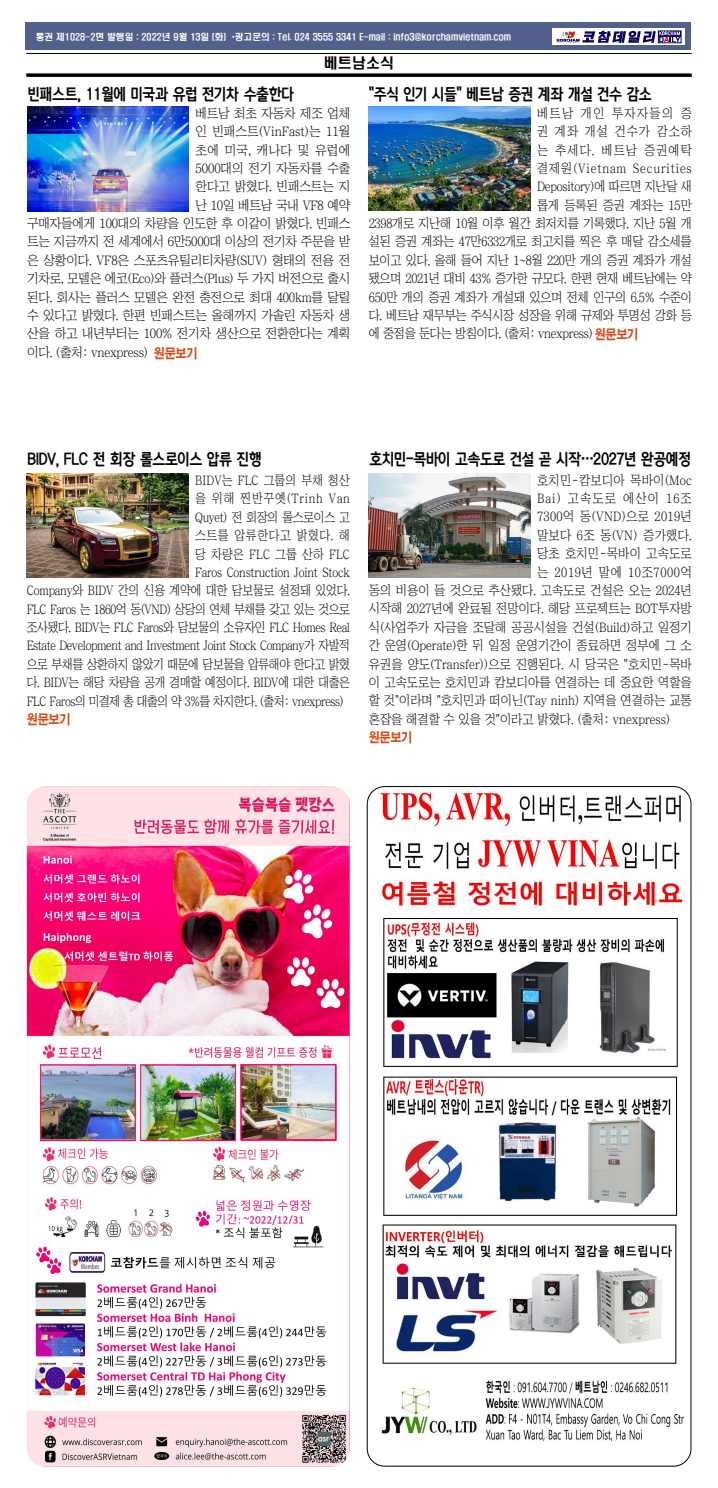
<style>
.page{position:relative;width:718px;height:1488px;background:#fff}
.page>*{position:absolute;margin:0;border:0;box-sizing:border-box;transform-origin:0 0}
.t1{font:15.75px "Korean DREAM5 R";letter-spacing:-.03em;color:#000;scale:.85 1}
.t2{font:14px "H2 hdr M";color:#000}
.t3{font:13.12px "Chosunilbo NM";letter-spacing:-.02em;color:#000;scale:.9 1}
.t4{font:13.12px "Chosunilbo NM";letter-spacing:-.02em;color:#000}
.t5{font:13.12px "Chosunilbo NM";letter-spacing:-.02em;color:#000;scale:.93 1}
.t6{font:13.12px "Chosunilbo NM";color:#000;scale:.94 1}
.t7{font:13.12px "Chosunilbo NM";letter-spacing:.005em;color:#000;scale:.94 1}
.t8{font:13.12px "Chosunilbo NM";letter-spacing:.025em;color:#000;scale:.94 1}
.t9{font:13.12px "Chosunilbo NM";letter-spacing:.07em;color:#000;scale:.93 1}
.t10{font:13.12px "Chosunilbo NM";color:#000}
.t11{font:13.12px "Chosunilbo NM";letter-spacing:.065em;color:#000;scale:.9 1}
.t12{font:13.12px "Chosunilbo NM";letter-spacing:.05em;color:#000;scale:.94 1}
.t13{font:13.12px "Chosunilbo NM";letter-spacing:.015em;color:#000;scale:.9 1}
.t14{font:13.12px "Chosunilbo NM";letter-spacing:.02em;color:#000;scale:.94 1}
.t15{font:13.12px "Chosunilbo NM";letter-spacing:.02em;color:#000;scale:.9 1}
.t16{font:13.12px "Chosunilbo NM";letter-spacing:.085em;color:#000;scale:.94 1}
.t17{font:13.12px "Chosunilbo NM";letter-spacing:.05em;color:#000;scale:.9 1}
.t18{font:13.12px "Chosunilbo NM";letter-spacing:.015em;color:#000;scale:.94 1}
.t19{font:13.12px "Chosunilbo NM";letter-spacing:.005em;color:#000;scale:.93 1}
.t20{font:13.12px "Chosunilbo NM";letter-spacing:.02em;color:#000}
.t21{font:13.12px "Chosunilbo NM";letter-spacing:.09em;color:#000;scale:.93 1}
.t22{font:13.12px "Chosunilbo NM";letter-spacing:.115em;color:#000;scale:.93 1}
.t23{font:13.12px "Chosunilbo NM";letter-spacing:.075em;color:#000;scale:.93 1}
.t24{font:13.12px "H2 gtr E";letter-spacing:-.03em;color:#d54915;scale:.85 1}
.t25{font:8.75px "H2 hdr M";color:#fff}
.s1{font-family:"H2 gtr E";color:#d54915}
</style>
<div class="page">
<div style="left:26px;top:23px;width:665px;height:27px;background:#52618c"></div>
<div style="left:552px;top:28px;width:133px;height:17px;background:#fff"></div>
<div style="left:658px;top:31px;width:23px;height:12px;border:1px solid #080059"></div>
<svg style="left:556px;top:31px;width:124px;height:12px"></svg>
<hr style="left:26px;top:53px;width:665px;height:1px;background:#000">
<svg style="left:26px;top:73px;width:665px;height:4px;background:#1f1f1f"></svg>
<img style="left:27px;top:474px;width:161px;height:104px">
<img style="left:27px;top:107px;width:161px;height:104px">
<img style="left:369px;top:474px;width:161px;height:104px">
<img style="left:369px;top:106px;width:161px;height:105px">
<img style="left:27px;top:786px;width:323px;height:680px">
<img style="left:367px;top:786px;width:324px;height:680px">
<p class="t25" style="left:36px;top:32px;width:477px">통권 제1028-2면 발행일 : 2022년 9월 13일 (화) *광고문의 : Tel. 024 3555 3341 E-mail : info3@korchamvietnam.com</p>
<p class="t2" style="left:324px;top:56px;width:71px">베트남소식</p>
<p class="t1" style="left:28px;top:86px;width:314px">빈패스트, 11월에 미국과 유럽 전기차 수출한다</p>
<p class="t4" style="left:195px;top:106px;width:156px">베트남 최초 자동차 제조 업체</p>
<p class="t10" style="left:195px;top:125px;width:156px">인 빈패스트(VinFast)는 11월</p>
<p class="t20" style="left:195px;top:143px;width:156px">초에 미국, 캐나다 및 유럽에</p>
<p class="t4" style="left:195px;top:161px;width:156px">5000대의 전기 자동차를 수출</p>
<p class="t4" style="left:195px;top:180px;width:156px">한다고 밝혔다. 빈패스트는 지</p>
<p class="t4" style="left:195px;top:198px;width:156px">난 10일 베트남 국내 VF8 예약</p>
<p class="t4" style="left:27px;top:217px;width:324px">구매자들에게 100대의 차량을 인도한 후 이같이 밝혔다. 빈패스</p>
<p class="t4" style="left:27px;top:235px;width:324px">트는 지금까지 전 세계에서 6만5000대 이상의 전기차 주문을 받</p>
<p class="t4" style="left:27px;top:253px;width:324px">은 상황이다. VF8은 스포츠유틸리티차량(SUV) 형태의 전용 전</p>
<p class="t4" style="left:27px;top:272px;width:324px">기차로, 모델은 에코(Eco)와 플러스(Plus) 두 가지 버전으로 출시</p>
<p class="t4" style="left:27px;top:290px;width:324px">된다. 회사는 플러스 모델은 완전 충전으로 최대 400km를 달릴</p>
<p class="t4" style="left:27px;top:308px;width:324px">수 있다고 밝혔다. 한편 빈패스트는 올해까지 가솔린 자동차 생</p>
<p class="t4" style="left:27px;top:327px;width:324px">산을 하고 내년부터는 100% 전기차 생산으로 전환한다는 계획</p>
<p class="t4" style="left:27px;top:345px;width:172px">이다. (출처: vnexpress) <span class="s1">원문보기</span></p>
<p class="t1" style="left:369px;top:86px;width:334px">"주식 인기 시들" 베트남 증권 계좌 개설 건수 감소</p>
<p class="t22" style="left:537px;top:106px;width:168px">베트남 개인 투자자들의 증</p>
<p class="t23" style="left:537px;top:125px;width:168px">권 계좌 개설 건수가 감소하</p>
<p class="t21" style="left:537px;top:143px;width:168px">는 추세다. 베트남 증권예탁</p>
<p class="t9" style="left:537px;top:161px;width:168px">결제원(Vietnam Securities</p>
<p class="t5" style="left:537px;top:180px;width:168px">Depository)에 따르면 지난달 새</p>
<p class="t19" style="left:537px;top:198px;width:168px">롭게 등록된 증권 계좌는 15만</p>
<p class="t5" style="left:369px;top:217px;width:349px">2398개로 지난해 10월 이후 월간 최저치를 기록했다. 지난 5월 개</p>
<p class="t5" style="left:369px;top:235px;width:349px">설된 증권 계좌는 47만6332개로 최고치를 찍은 후 매달 감소세를</p>
<p class="t5" style="left:369px;top:253px;width:349px">보이고 있다. 올해 들어 지난 1~8월 220만 개의 증권 계좌가 개설</p>
<p class="t5" style="left:369px;top:272px;width:349px">됐으며 2021년 대비 43% 증가한 규모다. 한편 현재 베트남에는 약</p>
<p class="t5" style="left:369px;top:290px;width:349px">650만 개의 증권 계좌가 개설돼 있으며 전체 인구의 6.5% 수준이</p>
<p class="t5" style="left:369px;top:308px;width:349px">다. 베트남 재무부는 주식시장 성장을 위해 규제와 투명성 강화 등</p>
<p class="t5" style="left:369px;top:327px;width:291px">에 중점을 둔다는 방침이다. (출처: vnexpress) <span class="s1">원문보기</span></p>
<p class="t1" style="left:28px;top:451px;width:277px">BIDV, FLC 전 회장 롤스로이스 압류 진행</p>
<p class="t13" style="left:195px;top:473px;width:173px">BIDV는 FLC 그룹의 부채 청산</p>
<p class="t11" style="left:195px;top:492px;width:173px">을 위해 찐반꾸옛(Trinh Van</p>
<p class="t3" style="left:195px;top:510px;width:173px">Quyet) 전 회장의 롤스로이스 고</p>
<p class="t17" style="left:195px;top:529px;width:173px">스트를 압류한다고 밝혔다. 해</p>
<p class="t15" style="left:195px;top:547px;width:173px">당 차량은 FLC 그룹 산하 FLC</p>
<p class="t3" style="left:195px;top:565px;width:173px">Faros Construction Joint Stock</p>
<p class="t3" style="left:27px;top:584px;width:360px">Company와 BIDV 간의 신용 계약에 대한 담보물로 설정돼 있었다.</p>
<p class="t3" style="left:27px;top:602px;width:360px">FLC Faros 는 1860억 동(VND) 상당의 연체 부채를 갖고 있는 것으로</p>
<p class="t3" style="left:27px;top:620px;width:360px">조사됐다. BIDV는 FLC Faros와 담보물의 소유자인 FLC Homes Real</p>
<p class="t3" style="left:27px;top:639px;width:360px">Estate Development and Investment Joint Stock Company가 자발적</p>
<p class="t3" style="left:27px;top:657px;width:360px">으로 부채를 상환하지 않았기 때문에 담보물을 압류해야 한다고 밝혔</p>
<p class="t3" style="left:27px;top:676px;width:360px">다. BIDV는 해당 차량을 공개 경매할 예정이다. BIDV에 대한 대출은</p>
<p class="t3" style="left:27px;top:694px;width:354px">FLC Faros의 미결제 총 대출의 약 3%를 차지한다. (출처: vnexpress)</p>
<p class="t24" style="left:27px;top:712px;width:53px">원문보기</p>
<p class="t1" style="left:369px;top:451px;width:380px">호치민-목바이 고속도로 건설 곧 시작…2027년 완공예정</p>
<p class="t14" style="left:537px;top:473px;width:166px">호치민-캄보디아 목바이(Moc</p>
<p class="t16" style="left:537px;top:492px;width:166px">Bai) 고속도로 에산이 16조</p>
<p class="t8" style="left:537px;top:510px;width:166px">7300억 동(VND)으로 2019년</p>
<p class="t8" style="left:537px;top:528px;width:166px">말보다 6조 동(VN) 증가했다.</p>
<p class="t18" style="left:537px;top:547px;width:166px">당초 호치민-목바이 고속도로</p>
<p class="t12" style="left:537px;top:565px;width:166px">는 2019년 말에 10조7000억</p>
<p class="t6" style="left:369px;top:583px;width:345px">동의 비용이 들 것으로 추산됐다. 고속도로 건설은 오는 2024년</p>
<p class="t6" style="left:369px;top:602px;width:345px">시작해 2027년에 완료될 전망이다. 해당 프로젝트는 BOT투자방</p>
<p class="t6" style="left:369px;top:620px;width:345px">식(사업주가 자금을 조달해 공공시설을 건설(Build)하고 일정기</p>
<p class="t6" style="left:369px;top:639px;width:345px">간 운영(Operate)한 뒤 일정 운영기간이 종료하면 정부에 그 소</p>
<p class="t7" style="left:369px;top:657px;width:345px">유권을 양도(Transfer))으로 진행된다. 시 당국은 "호치민-목바</p>
<p class="t6" style="left:369px;top:675px;width:345px">이 고속도로는 호치민과 캄보디아를 연결하는 데 중요한 역할을</p>
<p class="t6" style="left:369px;top:694px;width:345px">할 것"이라며 "호치민과 떠이닌(Tay ninh) 지역을 연결하는 교통</p>
<p class="t6" style="left:369px;top:712px;width:322px">혼잡을 해결할 수 있을 것"이라고 밝혔다. (출처: vnexpress)</p>
<p class="t24" style="left:369px;top:730px;width:53px">원문보기</p>
</div>
